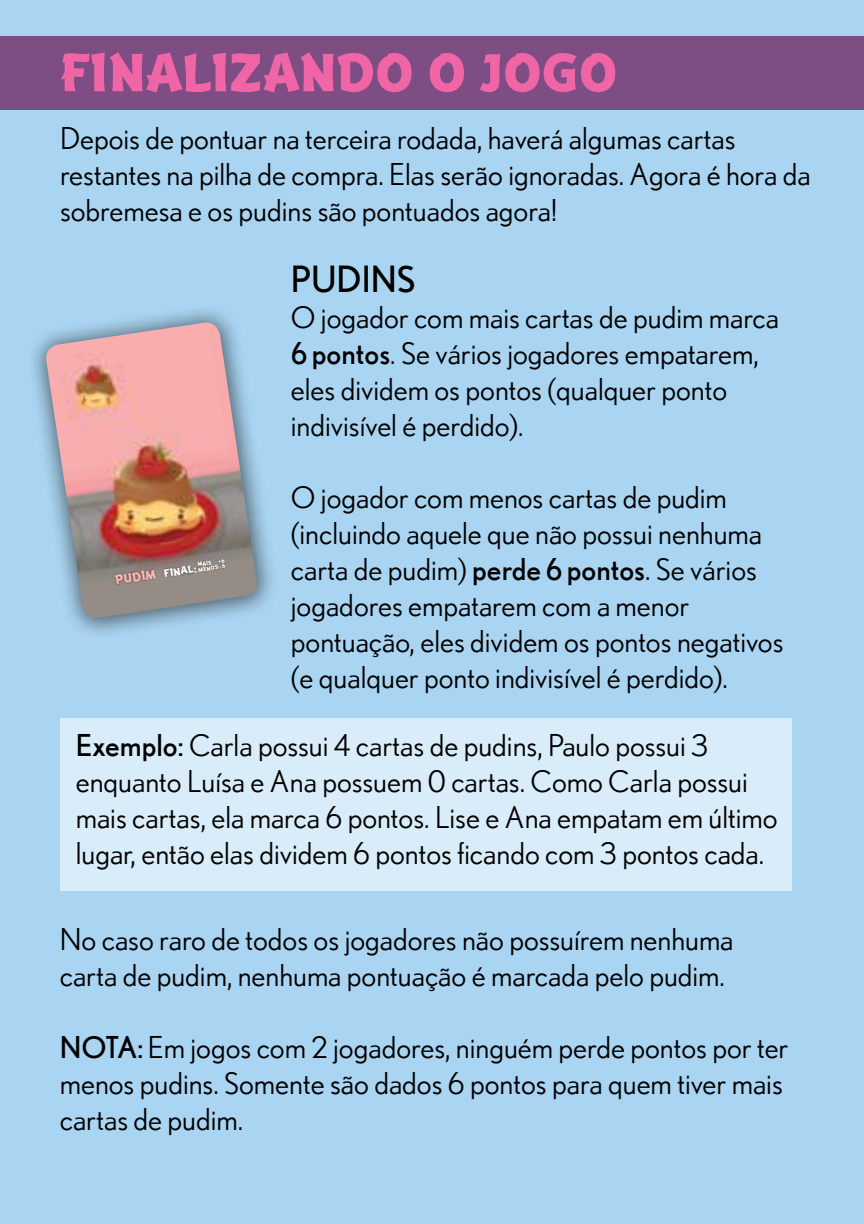
<style>
.page{position:relative;width:864px;height:1224px;background:#aad5f2}
.page>*{position:absolute;margin:0;border:0;box-sizing:border-box;transform-origin:0 0}
.t1{font:800 56px "Badger";color:#f065a5}
.t2{font:36px "Nobel";color:#000}
.t3{font:30px/36px "Nobel";color:#000}
.t4{font:800 13.6px "Badger";color:#f9b5b5}
.t5{font:800 11.2px "Badger";color:#fff}
.t6{font:800 6px/5.6px "Badger";color:#fff}
.s1{font-style:inherit}
</style>
<div class="page">
<div style="left:0;top:36px;width:864px;height:74px;background:#7d4d83"></div>
<div style="left:60px;top:718px;width:732px;height:173px;background:#d8ecf9"></div>
<hr style="left:863px;top:278px;width:1px;height:74px;background:#7d4d83">
<div style="left:26px;top:302px;width:253px;height:339px;background:#000;opacity:.55"></div>
<img style="left:44px;top:323px;width:214px;height:297px">
<svg style="left:122px;top:323px;width:14px;height:5px"></svg>
<svg style="left:167px;top:613px;width:13px;height:7px"></svg>
<svg style="left:46px;top:478px;width:13px;height:14px"></svg>
<svg style="left:244px;top:448px;width:13px;height:15px"></svg>
<svg style="left:44px;top:323px;width:20px;height:2px"></svg>
<h1 class="t1" style="left:60px;top:40px;width:559px">FINALIZANDO O JOGO</h1>
<p class="t3" style="left:60px;top:120px;width:752px">Depois de pontuar na terceira rodada, haverá algumas cartas restantes na pilha de compra. Elas serão ignoradas. Agora é hora da sobremesa e os pudins são pontuados agora!</p>
<p class="t4" style="left:114px;top:572px;width:43px;rotate:-9deg">PUDIM</p>
<p class="t5" style="left:163px;top:567px;width:34px;rotate:-9deg">FINAL:</p>
<p class="t6" style="left:197px;top:562px;width:29px;rotate:-8deg">MAIS +6<br>MENOS -6</p>
<p class="t2" style="left:291px;top:258px;width:126px">PUDINS</p>
<p class="t3" style="left:291px;top:299px;width:490px">O jogador com mais cartas de pudim marca <span class="s1">6 pontos</span>. Se vários jogadores empatarem, eles dividem os pontos (qualquer ponto indivisível é perdido).</p>
<p class="t3" style="left:291px;top:479px;width:494px">O jogador com menos cartas de pudim (incluindo aquele que não possui nenhuma carta de pudim) <span class="s1">perde 6 pontos</span>. Se vários jogadores empatarem com a menor pontuação, eles dividem os pontos negativos (e qualquer ponto indivisível é perdido).</p>
<p class="t3" style="left:76px;top:727px;width:703px"><span class="s1">Exemplo:</span> Carla possui 4 cartas de pudins, Paulo possui 3 enquanto Luísa e Ana possuem 0 cartas. Como Carla possui mais cartas, ela marca 6 pontos. Lise e Ana empatam em último lugar, então elas dividem 6 pontos ficando com 3 pontos cada.</p>
<p class="t3" style="left:60px;top:921px;width:675px">No caso raro de todos os jogadores não possuírem nenhuma carta de pudim, nenhuma pontuação é marcada pelo pudim.</p>
<p class="t3" style="left:60px;top:1029px;width:730px"><span class="s1">NOTA:</span> Em jogos com 2 jogadores, ninguém perde pontos por ter menos pudins. Somente são dados 6 pontos para quem tiver mais cartas de pudim.</p>
</div>
